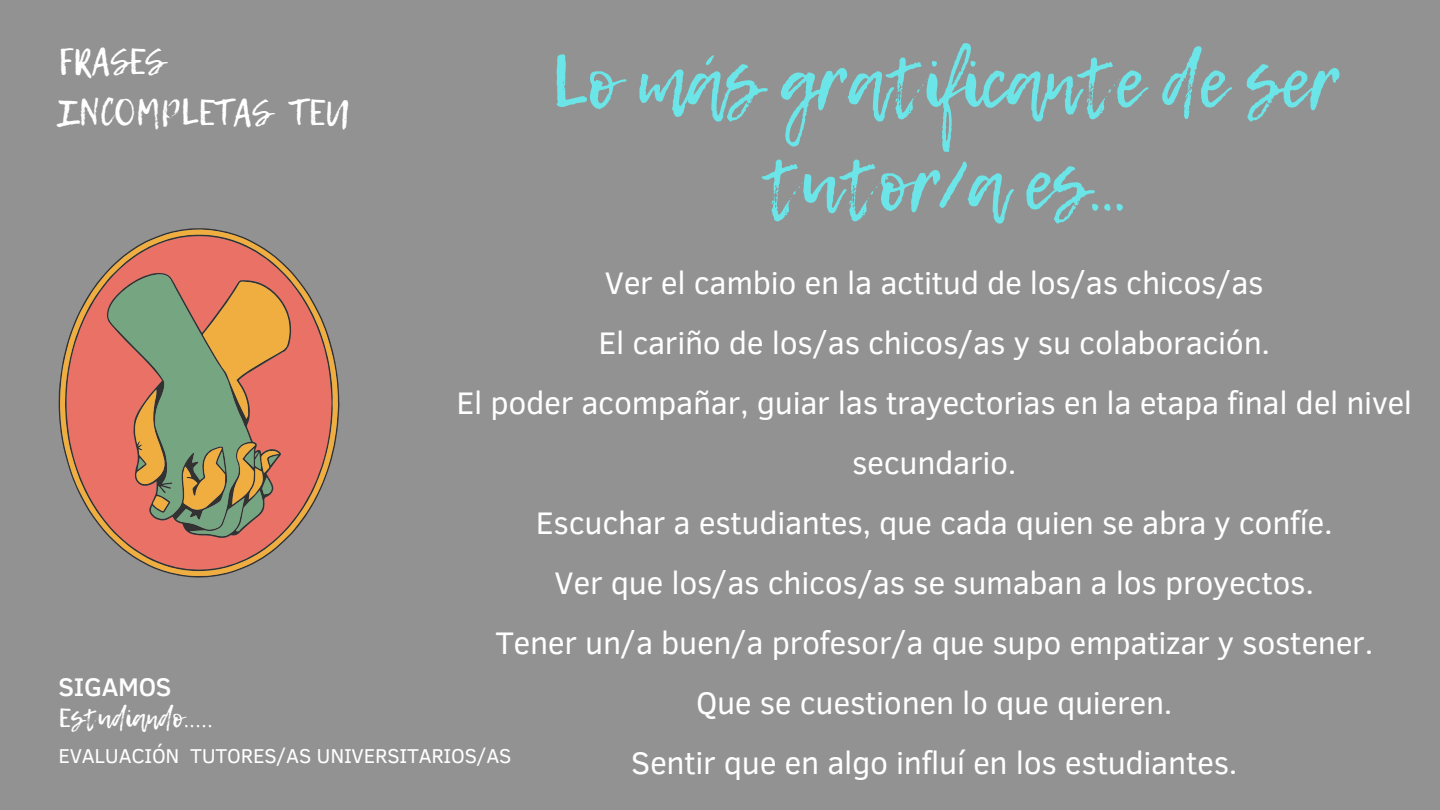
<style>
.page{position:relative;width:1440px;height:810px;background:#929292}
.page>*{position:absolute;margin:0;border:0;box-sizing:border-box;transform-origin:0 0}
.t1{font:72px/102px "Lemon Tuesday";letter-spacing:-.01em;color:#6ce5e8;text-align:center}
.t2{font:36px/51px "Lemon Tuesday";letter-spacing:-.01em;color:#fff}
.t3{font:32px/60px "Clear Sans";letter-spacing:-.01em;color:#fff;text-align:center}
.t4{font:26.2px "Lemon Tuesday";letter-spacing:-.01em;color:#fff}
.t5{font:500 26.2px "Clear Sans";letter-spacing:-.01em;color:#fff}
.t6{font:20.6px "Clear Sans";letter-spacing:-.01em;color:#fff}
</style>
<div class="page">
<svg style="left:60px;top:229px;width:278px;height:347px"></svg>
<svg style="left:108px;top:274px;width:182px;height:262px;background:#b48b63"></svg>
<p class="t2" style="left:58px;top:36px;width:293px">FRASES<br>INCOMPLETAS TEU</p>
<h1 class="t1" style="left:552px;top:31px;width:789px">Lo más gratificante de ser tutor/a es…</h1>
<p class="t3" style="left:456px;top:251px;width:957px">Ver el cambio en la actitud de los/as chicos/as<br>El cariño de los/as chicos/as y su colaboración.<br>El poder acompañar, guiar las trayectorias en la etapa final del nivel secundario.<br>Escuchar a estudiantes, que cada quien se abra y confíe.<br>Ver que los/as chicos/as se sumaban a los proyectos.<br>Tener un/a buen/a profesor/a que supo empatizar y sostener.<br>Que se cuestionen lo que quieren.<br>Sentir que en algo influí en los estudiantes.</p>
<p class="t5" style="left:58px;top:668px;width:115px">SIGAMOS</p>
<p class="t4" style="left:58px;top:698px;width:157px">Estudiando.....</p>
<p class="t6" style="left:58px;top:740px;width:455px">EVALUACIÓN TUTORES/AS UNIVERSITARIOS/AS</p>
</div>
